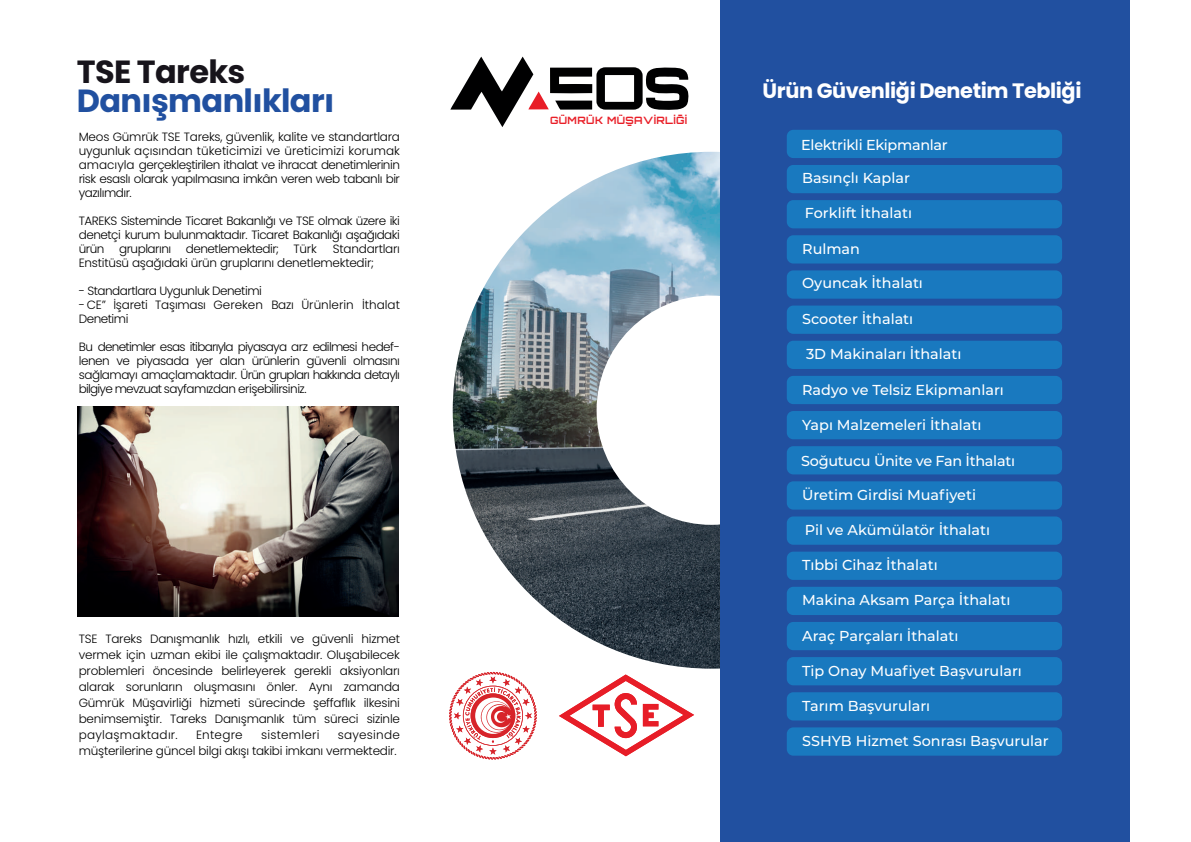
<style>
.page{position:relative;width:1191px;height:842px;background:#fff}
.page>*{position:absolute;margin:0;border:0;box-sizing:border-box;transform-origin:0 0}
.t1{font:700 32px "Poppins";letter-spacing:-.02em;color:#2150a0}
.t2{font:700 32px "Poppins";letter-spacing:-.02em;color:#17141b}
.t3{font:700 20.8px "Poppins";letter-spacing:-.02em;color:#fff}
.t4{font:500 14.4px "Montserrat";color:#fff}
.t5{font:500 14.4px "Montserrat";letter-spacing:-.02em;color:#fff}
.t6{font:300 12px/14px "Poppins";letter-spacing:-.02em;color:#000001;text-align:justify}
.t7{font:300 12px "Poppins";letter-spacing:-.04em;color:#000001}
.t8{font:300 12px "Poppins";letter-spacing:.02em;color:#000001}
.t9{font:700 10.1px "Orbitron";letter-spacing:.04em;color:#e91f28}
.t10{font:700 10.1px "Orbitron";letter-spacing:.04em;color:#e91f28;scale:2.9 1}
</style>
<div class="page">
<svg style="left:450px;top:57px;width:238px;height:70px"></svg>
<img style="left:453px;top:152px;width:267px;height:517px">
<img style="left:78px;top:407px;width:320px;height:209px">
<div style="left:720px;top:0;width:409px;height:842px;background:#2150a0"></div>
<div style="left:786px;top:130px;width:276px;height:28px;background:#1979bf;border-radius:6px"></div>
<div style="left:786px;top:165px;width:276px;height:28px;background:#1979bf;border-radius:6px"></div>
<div style="left:786px;top:200px;width:276px;height:28px;background:#1979bf;border-radius:6px"></div>
<div style="left:786px;top:235px;width:276px;height:28px;background:#1979bf;border-radius:6px"></div>
<div style="left:786px;top:270px;width:276px;height:29px;background:#1979bf;border-radius:6px"></div>
<div style="left:786px;top:306px;width:276px;height:28px;background:#1979bf;border-radius:6px"></div>
<div style="left:786px;top:341px;width:276px;height:28px;background:#1979bf;border-radius:6px"></div>
<div style="left:786px;top:376px;width:276px;height:28px;background:#1979bf;border-radius:6px"></div>
<div style="left:786px;top:411px;width:276px;height:28px;background:#1979bf;border-radius:6px"></div>
<div style="left:786px;top:446px;width:276px;height:28px;background:#1979bf;border-radius:6px"></div>
<div style="left:786px;top:481px;width:276px;height:29px;background:#1979bf;border-radius:6px"></div>
<div style="left:786px;top:516px;width:276px;height:29px;background:#1979bf;border-radius:6px"></div>
<div style="left:786px;top:552px;width:276px;height:28px;background:#1979bf;border-radius:6px"></div>
<div style="left:786px;top:587px;width:276px;height:28px;background:#1979bf;border-radius:6px"></div>
<div style="left:786px;top:622px;width:276px;height:28px;background:#1979bf;border-radius:6px"></div>
<div style="left:786px;top:657px;width:276px;height:28px;background:#1979bf;border-radius:6px"></div>
<div style="left:786px;top:692px;width:276px;height:28px;background:#1979bf;border-radius:6px"></div>
<div style="left:786px;top:727px;width:276px;height:29px;background:#1979bf;border-radius:6px"></div>
<svg style="left:559px;top:674px;width:135px;height:82px"></svg>
<svg style="left:449px;top:672px;width:88px;height:87px"></svg>
<h1 class="t2" style="left:77px;top:53px;width:170px">TSE Tareks</h1>
<h1 class="t1" style="left:77px;top:82px;width:259px">Danışmanlıkları</h1>
<h2 class="t3" style="left:762px;top:79px;width:320px">Ürün Güvenliği Denetim Tebliği</h2>
<p class="t5" style="left:801px;top:135px;width:148px">Elektrikli Ekipmanlar</p>
<p class="t4" style="left:802px;top:168px;width:109px">Basınçlı Kaplar</p>
<p class="t9" style="left:561px;top:106px;width:5px">..</p>
<p class="t9" style="left:588px;top:106px;width:5px">..</p>
<p class="t9" style="left:619px;top:106px;width:5px">..</p>
<p class="t9" style="left:653px;top:106px;width:4px">.</p>
<p class="t9" style="left:673px;top:106px;width:15px">. .</p>
<p class="t10" style="left:626px;top:116px;width:4px">.</p>
<p class="t10" style="left:677px;top:106px;width:4px">.</p>
<p class="t9" style="left:550px;top:114px;width:139px">GUMRUK MUSAVIRLIGI</p>
<p class="t6" style="left:79px;top:130px;width:323px">Meos Gümrük TSE Tareks, güvenlik, kalite ve standartlara uygunluk açısından tüketicimizi ve üreticimizi korumak amacıyla gerçekleştirilen ithalat ve ihracat denetimlerinin risk esaslı olarak yapılmasına imkân veren web tabanlı bir yazılımdır.</p>
<p class="t6" style="left:79px;top:214px;width:323px">TAREKS Sisteminde Ticaret Bakanlığı ve TSE olmak üzere iki denetçi kurum bulunmaktadır. Ticaret Bakanlığı aşağıdaki ürün gruplarını denetlemektedir; Türk</p>
<p class="t4" style="left:805px;top:203px;width:109px">Forklift İthalatı</p>
<p class="t4" style="left:802px;top:238px;width:59px">Rulman</p>
<p class="t6" style="left:79px;top:242px;width:323px;text-indent:254px">Standartları<br>Enstitüsü aşağıdaki ürün gruplarını denetlemektedir;</p>
<p class="t7" style="left:79px;top:284px;width:185px">- Standartlara Uygunluk Denetimi</p>
<p class="t6" style="left:79px;top:298px;width:323px">- CE” İşareti Taşıması Gereken Bazı Ürünlerin İthalat<br>Denetimi</p>
<p class="t6" style="left:79px;top:340px;width:323px">Bu denetimler esas itibarıyla piyasaya arz edilmesi hedef&shy;lenen ve piyasada yer alan ürünlerin güvenli olmasını sağlamayı amaçlamaktadır. Ürün grupları hakkında detaylı bilgiye mevzuat sayfamızdan erişebilirsiniz.</p>
<p class="t4" style="left:802px;top:273px;width:122px">Oyuncak İthalatı</p>
<p class="t4" style="left:802px;top:309px;width:113px">Scooter İthalatı</p>
<p class="t4" style="left:806px;top:344px;width:157px">3D Makinaları İthalatı</p>
<p class="t4" style="left:802px;top:379px;width:203px">Radyo ve Telsiz Ekipmanları</p>
<p class="t4" style="left:802px;top:414px;width:181px">Yapı Malzemeleri İthalatı</p>
<p class="t5" style="left:801px;top:451px;width:215px">Soğutucu Ünite ve Fan İthalatı</p>
<p class="t4" style="left:802px;top:484px;width:175px">Üretim Girdisi Muafiyeti</p>
<p class="t4" style="left:818px;top:451px;width:11px">g</p>
<p class="t4" style="left:874px;top:451px;width:13px">U</p>
<p class="t4" style="left:805px;top:520px;width:187px">Pil ve Akümülatör İthalatı</p>
<p class="t4" style="left:920px;top:520px;width:106px">mörler İthalatı</p>
<p class="t6" style="left:79px;top:630px;width:323px;line-height:16px">TSE Tareks Danışmanlık hızlı, etkili ve güvenli hizmet vermek için uzman ekibi ile çalışmaktadır. Oluşabilecek problemleri öncesinde belirleyerek gerekli aksiyonları alarak sorunların oluşmasını önler. Aynı zamanda Gümrük Müşavirliği hizmeti sürecinde şeffaflık ilkesini benimsemiştir. Tareks Danışmanlık tüm süreci sizinle paylaşmaktadır.</p>
<p class="t6" style="left:79px;top:726px;width:323px;line-height:16px;text-align:right">sayesinde<br>müşterilerine güncel bilgi akışı takibi imkanı vermektedir.</p>
<p class="t8" style="left:196px;top:727px;width:48px">Entegre</p>
<p class="t8" style="left:261px;top:727px;width:60px">sistemleri</p>
<p class="t4" style="left:802px;top:555px;width:137px">Tıbbi Cihaz İthalatı</p>
<p class="t4" style="left:802px;top:589px;width:210px">Makina Aksam Parça İthalatı</p>
<p class="t4" style="left:802px;top:625px;width:158px">Araç Parçaları İthalatı</p>
<p class="t4" style="left:802px;top:660px;width:221px">Tip Onay Muafiyet Başvuruları</p>
<p class="t4" style="left:802px;top:696px;width:130px">Tarım Başvuruları</p>
<p class="t4" style="left:802px;top:731px;width:248px">SSHYB Hizmet Sonrası Başvurular</p>
</div>
